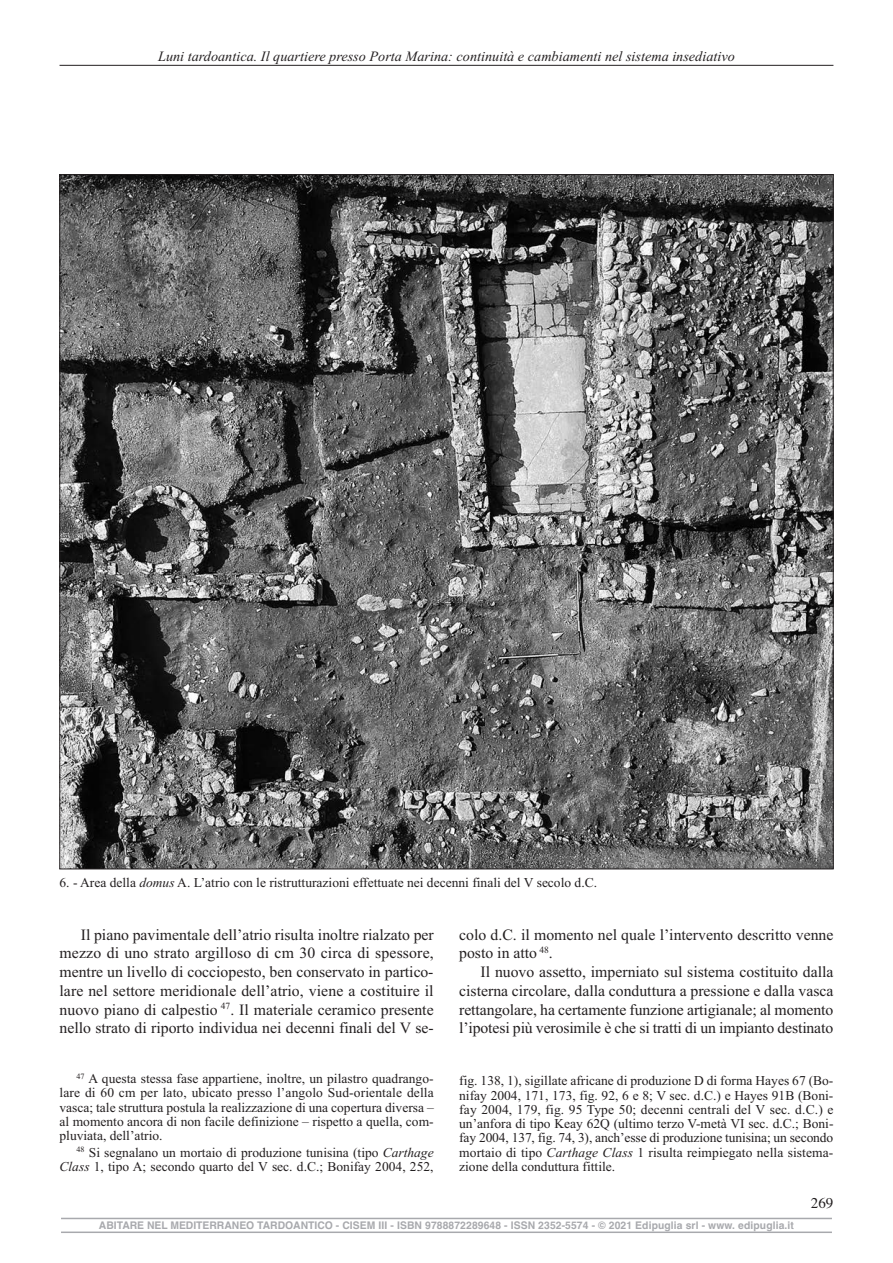
<style>
.page{position:relative;width:893px;height:1263px;background:#fff}
.page>*{position:absolute;margin:0;border:0;box-sizing:border-box;transform-origin:0 0}
.t1{font:15.75px/18.8px "Times New Roman";color:#231f20;text-align:justify}
.t2{font:15px "Times";color:#231f20}
.t3{font:italic 14.25px "Times New Roman";color:#231f20}
.t4{font:13.5px/14.2px "Times New Roman";color:#231f20;text-align:justify}
.t5{font:700 10.5px "Helvetica";letter-spacing:.01em;color:#a8a9ad}
.s1{font-style:italic}
</style>
<div class="page">
<hr style="left:60px;top:65px;width:773px;height:1px;background:#231f20">
<img style="left:62px;top:176px;width:769px;height:691px">
<hr style="left:61px;top:1218px;width:771px;height:1px;background:#a8a9ad">
<hr style="left:61px;top:1231px;width:771px;height:2px;background:#a8a9ad">
<p class="t3" style="left:158px;top:48px;width:578px">Luni tardoantica. Il quartiere presso Porta Marina: continuità e cambiamenti nel sistema insediativo</p>
<p class="t4" style="left:60px;top:875px;width:539px">6. - Area della <span class="s1">domus</span> A. L’atrio con le ristrutturazioni effettuate nei decenni finali del V secolo d.C.</p>
<p class="t1" style="left:59px;top:925px;width:376px;text-indent:21px">Il piano pavimentale dell’atrio risulta inoltre rialzato per mezzo di uno strato argilloso di cm 30 circa di spessore, mentre un livello di cocciopesto, ben conservato in partico&shy;lare nel settore meridionale dell’atrio, viene a costituire il nuovo piano di calpestio <sup>47</sup>. Il materiale ceramico presente nello strato di riporto individua nei decenni finali del V se-</p>
<p class="t1" style="left:459px;top:925px;width:376px">colo d.C. il momento nel quale l’intervento descritto venne</p>
<p class="t1" style="left:459px;top:943px;width:95px">posto in atto <sup>48</sup>.</p>
<p class="t1" style="left:480px;top:962px;width:355px">Il nuovo assetto, imperniato sul sistema costituito dalla</p>
<p class="t1" style="left:459px;top:981px;width:376px">cisterna circolare, dalla conduttura a pressione e dalla vasca</p>
<p class="t1" style="left:459px;top:1000px;width:376px">rettangolare, ha certamente funzione artigianale; al momento</p>
<p class="t1" style="left:459px;top:1018px;width:375px">l’ipotesi più verosimile è che si tratti di un impianto destinato</p>
<p class="t4" style="left:60px;top:1071px;width:376px;text-indent:17px"><sup>47</sup> A questa stessa fase appartiene, inoltre, un pilastro quadrango&shy;lare di 60 cm per lato, ubicato presso l’angolo Sud-orientale della vasca; tale struttura postula la realizzazione di una copertura diversa – al momento ancora di non facile definizione – rispetto a quella, com&shy;pluviata, dell’atrio.</p>
<p class="t4" style="left:60px;top:1145px;width:376px;text-align:right"><sup>48</sup> Si segnalano un mortaio di produzione tunisina (tipo <span class="s1">Carthage<br>Class</span> 1, tipo A; secondo quarto del V sec. d.C.; Bonifay 2004, 252,</p>
<p class="t4" style="left:459px;top:1073px;width:376px">fig. 138, 1), sigillate africane di produzione D di forma Hayes 67 (Bo&shy;nifay 2004, 171, 173, fig. 92, 6 e 8; V sec. d.C.) e Hayes 91B (Boni&shy;fay 2004, 179, fig. 95 Type 50; decenni centrali del V sec. d.C.) e un’anfora di tipo Keay 62Q (ultimo terzo V-metà VI sec. d.C.; Boni&shy;fay 2004, 137, fig. 74, 3), anch’esse di produzione tunisina; un secondo mortaio di tipo <span class="s1">Carthage Class</span> 1 risulta reimpiegato nella sistema&shy;zione della conduttura fittile.</p>
<p class="t2" style="left:811px;top:1194px;width:24px">269</p>
<p class="t5" style="left:99px;top:1219px;width:696px">ABITARE NEL MEDITERRANEO TARDOANTICO - CISEM III - ISBN 9788872289648 - ISSN 2352-5574 - © 2021 EDIPUGLIA SRL - WWW. EDIPUGLIA.IT</p>
</div>
